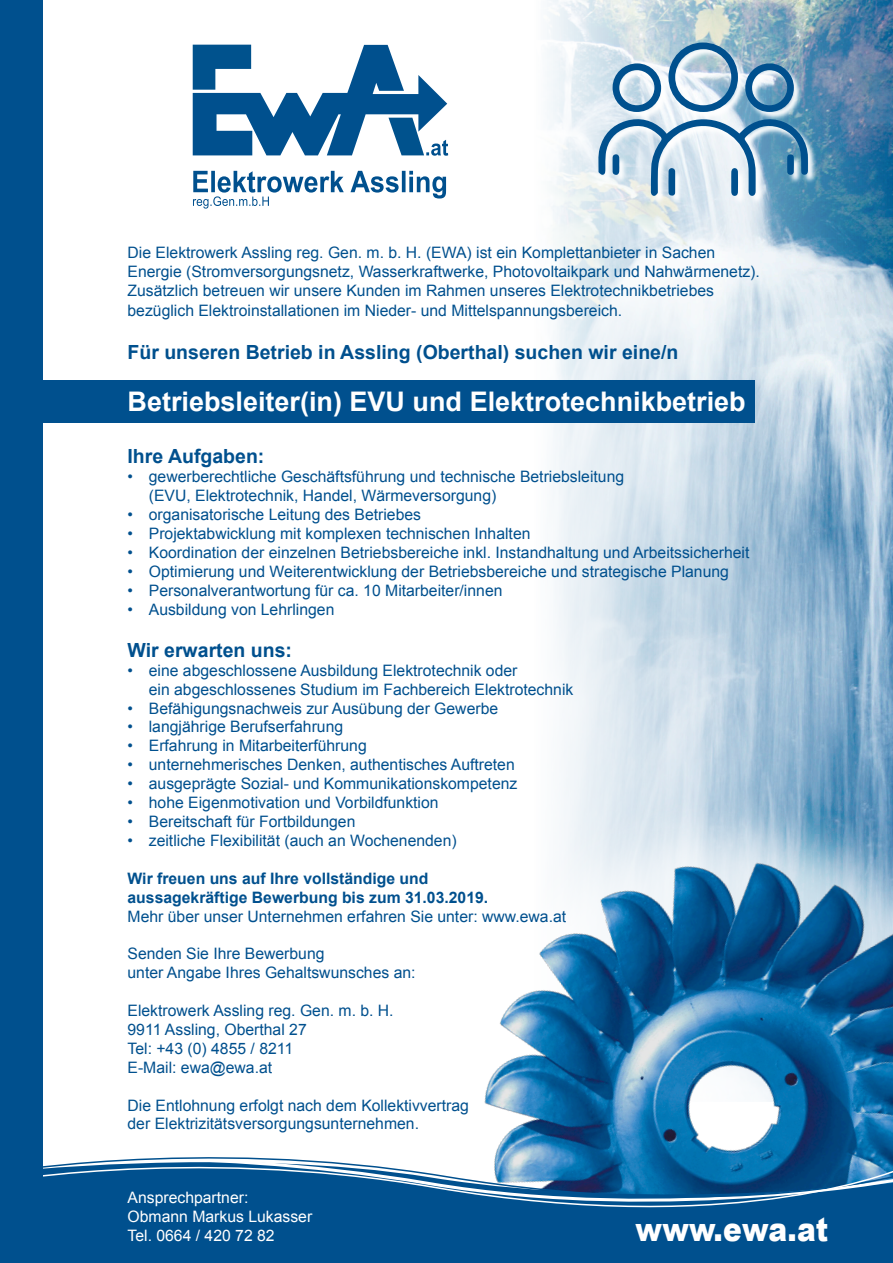
<style>
.page{position:relative;width:893px;height:1263px;background:#fff}
.page>*{position:absolute;margin:0;border:0;box-sizing:border-box;transform-origin:0 0}
.t1{font:900 33px "Arial";letter-spacing:.01em;color:#fff;scale:.85 1}
.t2{font:700 27px "Arial";color:#fff}
.t3{font:700 19.5px "Arial";color:#00508e}
.t4{font:15.75px/18.9px "Arial";color:#00508e}
.t5{font:700 15.75px/18.9px "Arial";color:#00508e}
.t6{font:15.75px/18.9px "Arial";color:#fff}
</style>
<div class="page">
<img style="left:412px;top:0;width:481px;height:688px">
<svg style="left:563px;top:688px;width:330px;height:71px;background:#b4cddf"></svg>
<img style="left:484px;top:759px;width:409px;height:376px">
<div style="left:0;top:380px;width:755px;height:42px;background:#00508e"></div>
<svg style="left:193px;top:45px;width:255px;height:111px"></svg>
<svg style="left:193px;top:171px;width:253px;height:38px"></svg>
<svg style="left:598px;top:42px;width:219px;height:163px;background:#96bacf"></svg>
<svg style="left:598px;top:42px;width:210px;height:154px"></svg>
<div style="left:43px;top:1242px;width:850px;height:21px;background:#00508e"></div>
<svg style="left:500px;top:1135px;width:393px;height:9px"></svg>
<svg style="left:43px;top:1144px;width:850px;height:98px;background:#3072a4"></svg>
<div style="left:0;top:0;width:43px;height:1263px;background:#00508e"></div>
<p class="t4" style="left:128px;top:243px;width:634px">Die Elektrowerk Assling reg. Gen. m. b. H. (EWA) ist ein Komplettanbieter in Sachen Energie (Stromversorgungsnetz, Wasserkraftwerke, Photovoltaikpark und Nahwärmenetz).<br>Zusätzlich betreuen wir unsere Kunden im Rahmen unseres Elektrotechnikbetriebes bezüglich Elektroinstallationen im Nieder- und Mittelspannungsbereich.</p>
<p class="t3" style="left:128px;top:339px;width:552px">Für unseren Betrieb in Assling (Oberthal) suchen wir eine/n</p>
<h2 class="t2" style="left:128px;top:384px;width:620px">Betriebsleiter(in) EVU und Elektrotechnikbetrieb</h2>
<p class="t3" style="left:128px;top:444px;width:138px">Ihre Aufgaben:</p>
<p class="t4" style="left:149px;top:467px;width:477px;text-indent:-21px">• gewerberechtliche Geschäftsführung und technische Betriebsleitung (EVU, Elektrotechnik, Handel, Wärmeversorgung)</p>
<p class="t4" style="left:128px;top:505px;width:295px">• organisatorische Leitung des Betriebes</p>
<p class="t4" style="left:128px;top:524px;width:404px">• Projektabwicklung mit komplexen technischen Inhalten</p>
<p class="t4" style="left:128px;top:543px;width:623px">• Koordination der einzelnen Betriebsbereiche inkl. Instandhaltung und Arbeitssicherheit</p>
<p class="t4" style="left:128px;top:562px;width:603px">• Optimierung und Weiterentwicklung der Betriebsbereiche und strategische Planung</p>
<p class="t4" style="left:128px;top:581px;width:376px">• Personalverantwortung für ca. 10 Mitarbeiter/innen</p>
<p class="t4" style="left:128px;top:600px;width:208px">• Ausbildung von Lehrlingen</p>
<p class="t3" style="left:128px;top:637px;width:166px">Wir erwarten uns:</p>
<p class="t4" style="left:149px;top:661px;width:426px;text-indent:-21px">• eine abgeschlossene Ausbildung Elektrotechnik oder<br>ein abgeschlossenes Studium im Fachbereich Elektrotechnik</p>
<p class="t4" style="left:128px;top:699px;width:372px">• Befähigungsnachweis zur Ausübung der Gewerbe</p>
<p class="t4" style="left:128px;top:718px;width:217px">• langjährige Berufserfahrung</p>
<p class="t4" style="left:128px;top:736px;width:241px">• Erfahrung in Mitarbeiterführung</p>
<p class="t4" style="left:128px;top:755px;width:389px">• unternehmerisches Denken, authentisches Auftreten</p>
<p class="t4" style="left:128px;top:774px;width:391px">• ausgeprägte Sozial- und Kommunikationskompetenz</p>
<p class="t4" style="left:128px;top:793px;width:313px">• hohe Eigenmotivation und Vorbildfunktion</p>
<p class="t4" style="left:128px;top:812px;width:229px">• Bereitschaft für Fortbildungen</p>
<p class="t4" style="left:128px;top:831px;width:331px">• zeitliche Flexibilität (auch an Wochenenden)</p>
<p class="t5" style="left:128px;top:869px;width:362px">Wir freuen uns auf Ihre vollständige und aussagekräftige Bewerbung bis zum 31.03.2019.</p>
<p class="t4" style="left:128px;top:907px;width:440px">Mehr über unser Unternehmen erfahren Sie unter: www.ewa.at</p>
<p class="t4" style="left:128px;top:944px;width:290px">Senden Sie Ihre Bewerbung<br>unter Angabe Ihres Gehaltswunsches an:</p>
<p class="t4" style="left:128px;top:1001px;width:268px">Elektrowerk Assling reg. Gen. m. b. H.<br>9911 Assling, Oberthal 27<br>Tel: +43 (0) 4855 / 8211<br>E-Mail: ewa@ewa.at</p>
<p class="t4" style="left:128px;top:1096px;width:343px">Die Entlohnung erfolgt nach dem Kollektivvertrag der Elektrizitätsversorgungsunternehmen.</p>
<p class="t6" style="left:128px;top:1188px;width:186px">Ansprechpartner:<br>Obmann Markus Lukasser<br>Tel. 0664 / 420 72 82</p>
<h1 class="t1" style="left:636px;top:1205px;width:228px">www.ewa.at</h1>
</div>
